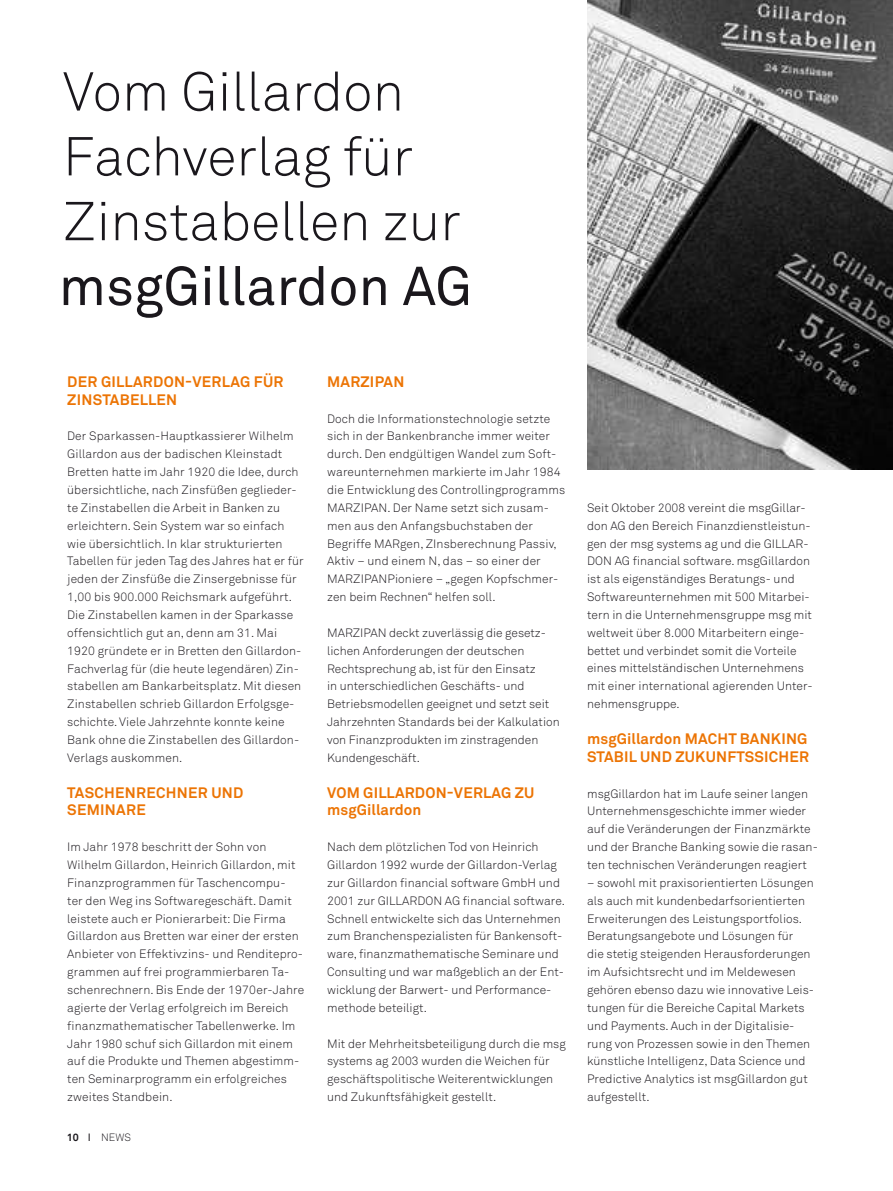
<style>
.page{position:relative;width:893px;height:1191px;background:#fff}
.page>*{position:absolute;margin:0;border:0;box-sizing:border-box;transform-origin:0 0}
.t1{font:300 54px/64.8px "Akkurat Std";color:#1a171c}
.t2{font:54px "Akkurat Std";color:#1a171c}
.t3{font:700 15px/17.9px "Akkurat Std";letter-spacing:.015em;color:#ec7404}
.t4{font:300 12px/17.9px "Akkurat Std";letter-spacing:.005em;color:#1a171c}
.t5{font:300 10.5px "Akkurat Std";color:#1a171c}
.s1{font-weight:700}
.s2{font-weight:400}
</style>
<div class="page">
<img style="left:587px;top:0;width:306px;height:469px">
<h1 class="t1" style="left:63px;top:59px;width:399px">Vom Gillardon<br>Fachverlag für<br>Zinstabellen zur</h1>
<h1 class="t2" style="left:59px;top:255px;width:415px">msgGillardon AG</h1>
<p class="t3" style="left:67px;top:372px;width:218px">DER GILLARDON-VERLAG FÜR<br>ZINSTABELLEN</p>
<p class="t4" style="left:67px;top:427px;width:238px">Der Sparkassen-Hauptkassierer Wilhelm Gillardon aus der badischen Kleinstadt Bretten hatte im Jahr 1920 die Idee, durch übersichtliche, nach Zinsfüßen geglieder&shy;te Zinstabellen die Arbeit in Banken zu erleichtern. Sein System war so einfach wie übersichtlich. In klar strukturierten Tabellen für jeden Tag des Jahres hat er für jeden der Zinsfüße die Zinsergebnisse für 1,00 bis 900.000 Reichsmark aufgeführt.<br>Die Zinstabellen kamen in der Sparkasse offensichtlich gut an, denn am 31. Mai 1920 gründete er in Bretten den Gillardon-Fachverlag für (die heute legendären) Zin&shy;stabellen am Bankarbeitsplatz. Mit diesen Zinstabellen schrieb Gillardon Erfolgsge&shy;schichte. Viele Jahrzehnte konnte keine Bank ohne die Zinstabellen des Gillardon-Verlags auskommen.</p>
<p class="t3" style="left:67px;top:783px;width:178px">TASCHENRECHNER UND<br>SEMINARE</p>
<p class="t4" style="left:67px;top:838px;width:239px">Im Jahr 1978 beschritt der Sohn von Wilhelm Gillardon, Heinrich Gillardon, mit Finanzprogrammen für Taschencompu-<br>ter den Weg ins Softwaregeschäft. Damit leistete auch er Pionierarbeit: Die Firma Gillardon aus Bretten war einer der ersten Anbieter von Effektivzins- und Renditepro&shy;grammen auf frei programmierbaren Ta&shy;schenrechnern. Bis Ende der 1970er-Jahre agierte der Verlag erfolgreich im Bereich finanzmathematischer Tabellenwerke. Im Jahr 1980 schuf sich Gillardon mit einem auf die Produkte und Themen abgestimm&shy;ten Seminarprogramm ein erfolgreiches zweites Standbein.</p>
<p class="t5" style="left:67px;top:1130px;width:66px"><span class="s1">10</span> <span class="s2">I</span> NEWS</p>
<p class="t3" style="left:327px;top:372px;width:79px">MARZIPAN</p>
<p class="t4" style="left:327px;top:409px;width:239px">Doch die Informationstechnologie setzte sich in der Bankenbranche immer weiter durch. Den endgültigen Wandel zum Soft&shy;wareunternehmen markierte im Jahr 1984 die Entwicklung des Controllingprogramms MARZIPAN. Der Name setzt sich zusam&shy;men aus den Anfangsbuchstaben der Begriffe MARgen, ZInsberechnung Passiv, Aktiv – und einem N, das – so einer der MARZIPANPioniere – „gegen Kopfschmer&shy;zen beim Rechnen“ helfen soll.</p>
<p class="t4" style="left:327px;top:623px;width:234px">MARZIPAN deckt zuverlässig die gesetz&shy;lichen Anforderungen der deutschen Rechtsprechung ab, ist für den Einsatz<br>in unterschiedlichen Geschäfts- und Betriebsmodellen geeignet und setzt seit Jahrzehnten Standards bei der Kalkulation von Finanzprodukten im zinstragenden Kundengeschäft.</p>
<p class="t3" style="left:327px;top:783px;width:209px">VOM GILLARDON-VERLAG ZU msgGillardon</p>
<p class="t4" style="left:327px;top:838px;width:239px">Nach dem plötzlichen Tod von Heinrich Gillardon 1992 wurde der Gillardon-Verlag zur Gillardon financial software GmbH und 2001 zur GILLARDON AG financial software.<br>Schnell entwickelte sich das Unternehmen zum Branchenspezialisten für Bankensoft&shy;ware, finanzmathematische Seminare und Consulting und war maßgeblich an der Ent&shy;wicklung der Barwert- und Performance&shy;methode beteiligt.</p>
<p class="t4" style="left:327px;top:1034px;width:240px">Mit der Mehrheitsbeteiligung durch die msg systems ag 2003 wurden die Weichen für geschäftspolitische Weiterentwicklungen und Zukunftsfähigkeit gestellt.</p>
<p class="t4" style="left:587px;top:499px;width:227px">Seit Oktober 2008 vereint die msgGillar&shy;don AG den Bereich Finanzdienstleistun&shy;gen der msg systems ag und die GILLAR-DON AG financial software. msgGillardon ist als eigenständiges Beratungs- und Softwareunternehmen mit 500 Mitarbei&shy;tern in die Unternehmensgruppe msg mit weltweit über 8.000 Mitarbeitern einge&shy;bettet und verbindet somit die Vorteile eines mittelständischen Unternehmens mit einer international agierenden Unter&shy;nehmensgruppe.</p>
<p class="t3" style="left:587px;top:729px;width:223px">msgGillardon MACHT BANKING<br>STABIL UND ZUKUNFTSSICHER</p>
<p class="t4" style="left:587px;top:784px;width:232px">msgGillardon hat im Laufe seiner langen Unternehmensgeschichte immer wieder auf die Veränderungen der Finanzmärkte und der Branche Banking sowie die rasan&shy;ten technischen Veränderungen reagiert</p>
<p class="t4" style="left:587px;top:873px;width:229px">– sowohl mit praxisorientierten Lösungen als auch mit kundenbedarfsorientierten Erweiterungen des Leistungsportfolios.<br>Beratungsangebote und Lösungen für<br>die stetig steigenden Herausforderungen im Aufsichtsrecht und im Meldewesen gehören ebenso dazu wie innovative Leis&shy;tungen für die Bereiche Capital Markets und Payments. Auch in der Digitalisie&shy;rung von Prozessen sowie in den Themen künstliche Intelligenz, Data Science und Predictive Analytics ist msgGillardon gut aufgestellt.</p>
</div>
